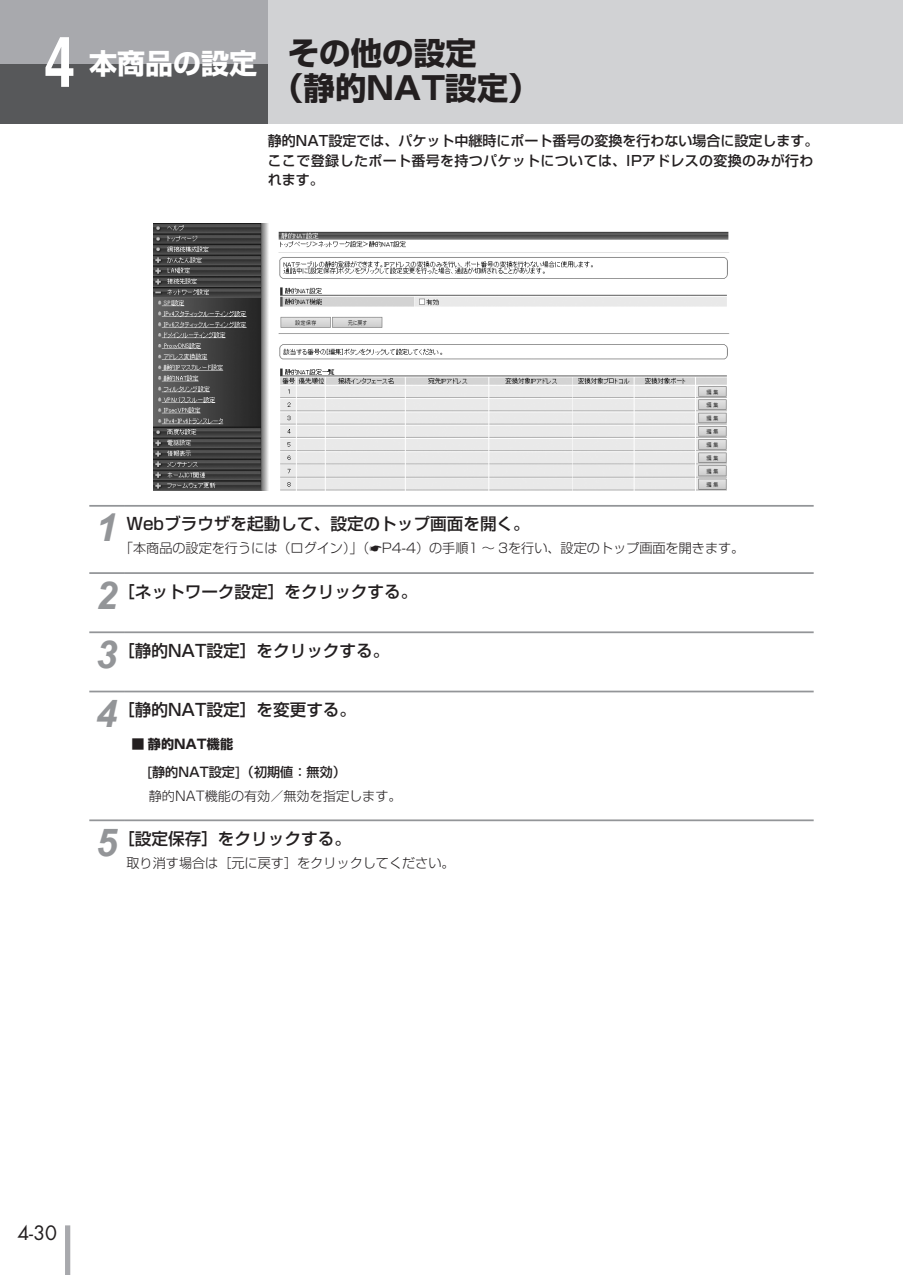
<style>
.page{position:relative;width:903px;height:1275px;background:#fff}
.page>*{position:absolute;margin:0;border:0;box-sizing:border-box;transform-origin:0 0}
.t1{font:700 70px "Helvetica";color:#fff;scale:.8 1}
.t2{font:italic 700 38.5px "Arial";color:#939598}
.t3{font:700 31.5px/35px "Shin Go Pro";color:#231f20}
.t4{font:700 28px "Shin Go Pro";color:#fff}
.t5{font:19.25px "Futura";color:#231f20}
.t6{font:500 16.62px "Shin Go Pro";color:#231f20}
.t7{font:500 14px/19.2px "Shin Go Pro";color:#231f20}
.t8{font:300 13.12px "Shin Go Pro";color:#231f20}
.t9{font:500 13.12px "Shin Go Pro";color:#231f20}
.t10{font:700 13.12px "Shin Go Pro";color:#231f20}
</style>
<div class="page">
<div style="left:0;top:0;width:903px;height:124px;background:#d1d2d4"></div>
<div style="left:0;top:0;width:268px;height:69px;background:#a8a9ad"></div>
<div style="left:0;top:64px;width:268px;height:60px;background:#57585a"></div>
<div style="left:65px;top:1225px;width:5px;height:50px;background:#a8a9ad"></div>
<img style="left:154px;top:223px;width:576px;height:267px">
<hr style="left:89px;top:505px;width:35px;height:2px;background:#939598">
<hr style="left:124px;top:505px;width:690px;height:2px;background:#939598">
<hr style="left:89px;top:572px;width:35px;height:2px;background:#939598">
<hr style="left:124px;top:572px;width:690px;height:2px;background:#939598">
<hr style="left:89px;top:631px;width:35px;height:2px;background:#939598">
<hr style="left:124px;top:631px;width:690px;height:2px;background:#939598">
<hr style="left:89px;top:691px;width:35px;height:1px;background:#939598">
<hr style="left:124px;top:691px;width:690px;height:1px;background:#939598">
<hr style="left:89px;top:819px;width:35px;height:2px;background:#939598">
<hr style="left:124px;top:819px;width:690px;height:2px;background:#939598">
<h1 class="t1" style="left:44px;top:20px;width:40px">4</h1>
<h3 class="t4" style="left:89px;top:41px;width:170px">本商品の設定</h3>
<h3 class="t3" style="left:272px;top:33px;width:269px;text-indent:16px">その他の設定<br>（静的NAT設定）</h3>
<p class="t7" style="left:268px;top:130px;width:552px">静的NAT設定では、パケット中継時にポート番号の変換を行わない場合に設定します。ここで登録したポート番号を持つパケットについては、IPアドレスの変換のみが行われます。</p>
<h2 class="t2" style="left:96px;top:502px;width:23px">1</h2>
<p class="t6" style="left:126px;top:510px;width:405px">Webブラウザを起動して、設定のトップ画面を開く。</p>
<p class="t8" style="left:120px;top:537px;width:626px">「本商品の設定を行うには（ログイン）」（☛P4-4）の手順1 ～ 3を行い、設定のトップ画面を開きます。</p>
<h2 class="t2" style="left:96px;top:569px;width:23px">2</h2>
<p class="t6" style="left:118px;top:578px;width:301px">［ネットワーク設定］をクリックする。</p>
<h2 class="t2" style="left:96px;top:629px;width:23px">3</h2>
<p class="t6" style="left:118px;top:637px;width:273px">［静的NAT設定］をクリックする。</p>
<h2 class="t2" style="left:96px;top:688px;width:23px">4</h2>
<p class="t6" style="left:118px;top:696px;width:239px">［静的NAT設定］を変更する。</p>
<p class="t10" style="left:131px;top:733px;width:103px">■ 静的NAT機能</p>
<p class="t9" style="left:146px;top:761px;width:201px">[静的NAT設定]（初期値：無効）</p>
<p class="t8" style="left:149px;top:785px;width:254px">静的NAT機能の有効／無効を指定します。</p>
<h2 class="t2" style="left:96px;top:817px;width:23px">5</h2>
<p class="t6" style="left:118px;top:825px;width:234px">［設定保存］をクリックする。</p>
<p class="t8" style="left:126px;top:852px;width:330px">取り消す場合は［元に戻す］をクリックしてください。</p>
<h3 class="t5" style="left:17px;top:1221px;width:41px">4-30</h3>
</div>
